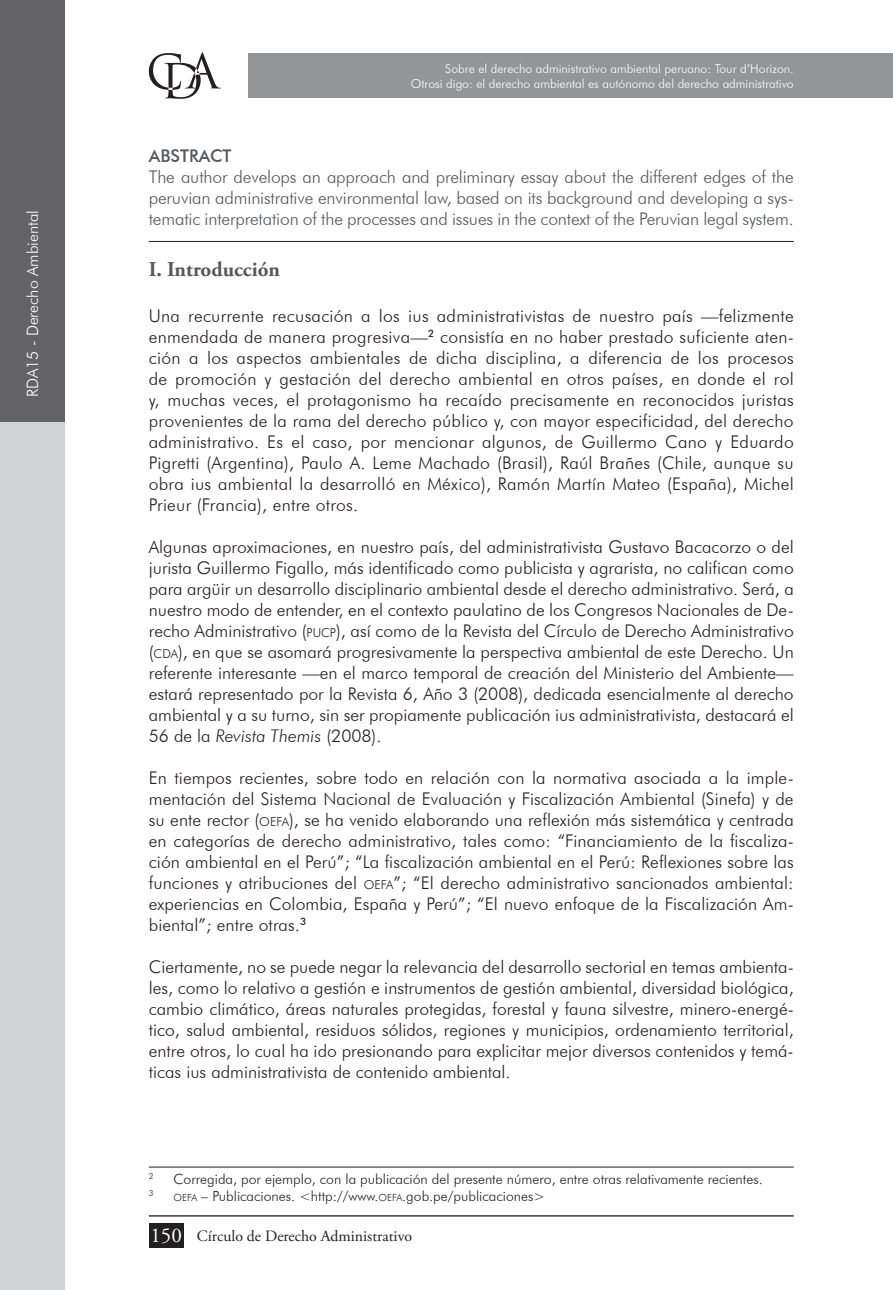
<style>
.page{position:relative;width:893px;height:1290px;background:#fff}
.page>*{position:absolute;margin:0;border:0;box-sizing:border-box;transform-origin:0 0}
.t1{font:700 21px "Adobe Garamond Pro";color:#57585a}
.t2{font:300 17.5px/21px "Futura BT";color:#231f20;text-align:justify}
.t3{font:300 17.5px/21px "Futura BT";letter-spacing:-.01em;color:#57585a;text-align:justify}
.t4{font:500 17.5px "Futura BT";color:#57585a}
.t5{font:15.75px "Adobe Garamond Pro";color:#231f20}
.t6{font:300 15.75px "Futura BT";color:#fff}
.t7{font:300 14px "Futura BT";color:#231f20}
.t8{font:300 12.25px/14.7px "Futura BT";color:#fff;text-align:right}
.t9{font:300 8.22px "Futura BT";color:#231f20}
.s1{font-size:12.25px}
.s2{font-style:italic}
.s3{font-size:9.8px}
.s4{font-size:21px;color:#fff}
</style>
<div class="page">
<div style="left:0;top:0;width:64px;height:422px;background:#636366"></div>
<div style="left:0;top:422px;width:64px;height:868px;background:#d1d2d4"></div>
<div style="left:248px;top:53px;width:645px;height:45px;background:#939598"></div>
<svg style="left:149px;top:52px;width:72px;height:47px"></svg>
<hr style="left:149px;top:1215px;width:645px;height:1px;background:#231f20">
<div style="left:149px;top:1223px;width:35px;height:25px;background:#231f20"></div>
<hr style="left:149px;top:241px;width:645px;height:1px;background:#231f20">
<hr style="left:149px;top:1166px;width:645px;height:1px;background:#231f20">
<p class="t6" style="left:23px;top:397px;width:189px;rotate:-90deg">RDA15 - Derecho Ambiental</p>
<p class="t8" style="left:411px;top:61px;width:384px">Sobre el derecho administrativo ambiental peruano: Tour d’Horizon.<br>Otrosi digo: el derecho ambiental es autónomo del derecho administrativo</p>
<p class="t4" style="left:149px;top:145px;width:84px">ABSTRACT</p>
<p class="t3" style="left:149px;top:166px;width:646px">The author develops an approach and preliminary essay about the different edges of the peruvian administrative environmental law, based on its background and developing a sys&shy;tematic interpretation of the processes and issues in the context of the Peruvian legal system.</p>
<p class="t1" style="left:149px;top:257px;width:133px">I. Introducción</p>
<p class="t2" style="left:149px;top:305px;width:646px">Una recurrente recusación a los ius administrativistas de nuestro país —felizmente enmendada de manera progresiva—<sup>2</sup> consistía en no haber prestado suficiente aten&shy;ción a los aspectos ambientales de dicha disciplina, a diferencia de los procesos de promoción y gestación del derecho ambiental en otros países, en donde el rol y, muchas veces, el protagonismo ha recaído precisamente en reconocidos juristas provenientes de la rama del derecho público y, con mayor especificidad, del derecho administrativo. Es el caso, por mencionar algunos, de Guillermo Cano y Eduardo Pigretti (Argentina), Paulo A. Leme Machado (Brasil), Raúl Brañes (Chile, aunque su obra ius ambiental la desarrolló en México), Ramón Martín Mateo (España), Michel Prieur (Francia), entre otros.</p>
<p class="t2" style="left:149px;top:536px;width:646px">Algunas aproximaciones, en nuestro país, del administrativista Gustavo Bacacorzo o del jurista Guillermo Figallo, más identificado como publicista y agrarista, no califican como para argüir un desarrollo disciplinario ambiental desde el derecho administrativo. Será, a nuestro modo de entender, en el contexto paulatino de los Congresos Nacionales de De&shy;recho Administrativo (<span class="s1">PUCP</span>), así como de la Revista del Círculo de Derecho Administrativo (<span class="s1">CDA</span>), en que se asomará progresivamente la perspectiva ambiental de este Derecho. Un referente interesante —en el marco temporal de creación del Ministerio del Ambiente— estará representado por la Revista 6, Año 3 (2008), dedicada esencialmente al derecho ambiental y a su turno, sin ser propiamente publicación ius administrativista, destacará el 56 de la <span class="s2">Revista Themis</span> (2008).</p>
<p class="t2" style="left:149px;top:767px;width:646px">En tiempos recientes, sobre todo en relación con la normativa asociada a la imple&shy;mentación del Sistema Nacional de Evaluación y Fiscalización Ambiental (Sinefa) y de su ente rector (<span class="s1">OEFA</span>), se ha venido elaborando una reflexión más sistemática y centrada en categorías de derecho administrativo, tales como: “Financiamiento de la fiscaliza&shy;ción ambiental en el Perú”; “La fiscalización ambiental en el Perú: Reflexiones sobre las funciones y atribuciones del <span class="s1">OEFA</span>”; “El derecho administrativo sancionados ambiental: experiencias en Colombia, España y Perú”; “El nuevo enfoque de la Fiscalización Am&shy;biental”; entre otras.<sup>3</sup></p>
<p class="t2" style="left:149px;top:956px;width:646px">Ciertamente, no se puede negar la relevancia del desarrollo sectorial en temas ambienta&shy;les, como lo relativo a gestión e instrumentos de gestión ambiental, diversidad biológica, cambio climático, áreas naturales protegidas, forestal y fauna silvestre, minero-energé&shy;tico, salud ambiental, residuos sólidos, regiones y municipios, ordenamiento territorial, entre otros, lo cual ha ido presionando para explicitar mejor diversos contenidos y temá&shy;ticas ius administrativista de contenido ambiental.</p>
<p class="t9" style="left:149px;top:1171px;width:6px">2</p>
<p class="t7" style="left:174px;top:1170px;width:591px">Corregida, por ejemplo, con la publicación del presente número, entre otras relativamente recientes.</p>
<p class="t9" style="left:149px;top:1188px;width:6px">3</p>
<p class="t7" style="left:174px;top:1187px;width:373px"><span class="s3">OEFA</span> – Publicaciones. &lt;http://www.<span class="s3">OEFA</span>.gob.pe/publicaciones&gt;</p>
<p class="t5" style="left:150px;top:1227px;width:263px"><span class="s4">150</span> Círculo de Derecho Administrativo</p>
</div>
